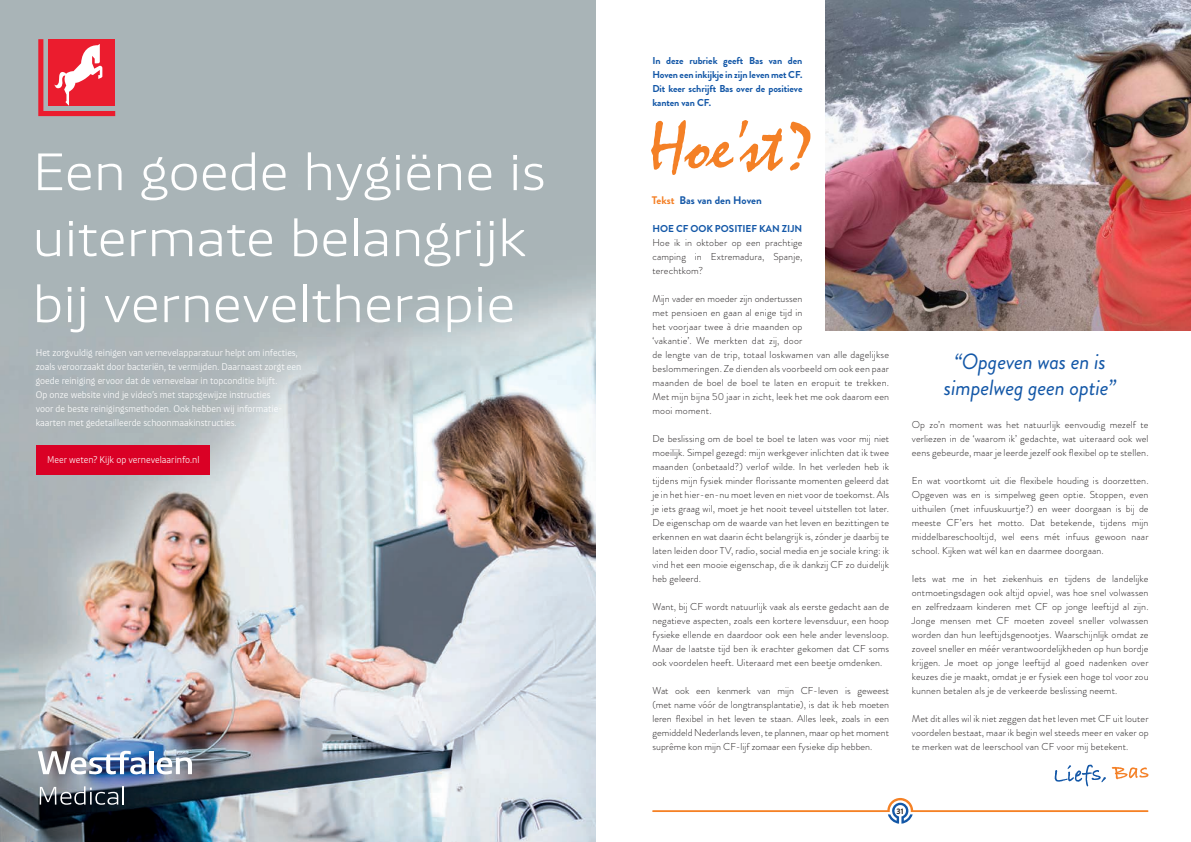
<style>
.page{position:relative;width:1191px;height:842px;background:#fff}
.page>*{position:absolute;margin:0;border:0;box-sizing:border-box;transform-origin:0 0}
.t1{font:300 expanded 54px/66px "Westfalen News Sans";color:#fff}
.t2{font:italic 22px/26px "Brandon Grotesque";letter-spacing:-.01em;color:#1357a7;text-align:center}
.t3{font:700 11px "Brandon Grotesque";color:#1357a7}
.t4{font:300 10px/14px "Brandon Grotesque";letter-spacing:.01em;color:#231f20;text-align:justify}
.t5{font:300 10px/14px "Westfalen News Sans";color:#fff}
.t6{font:700 10px/14px "Brandon Grotesque";letter-spacing:-.005em;color:#1357a7;text-align:justify}
.t7{font:700 8px "Brandon Grotesque";color:#231f20}
.s1{color:#f48026}
</style>
<div class="page">
<svg style="left:651px;top:120px;width:131px;height:55px"></svg>
<svg style="left:790px;top:122px;width:20px;height:48px"></svg>
<img style="left:825px;top:0;width:366px;height:330px">
<svg style="left:1054px;top:765px;width:94px;height:21px"></svg>
<img style="left:0;top:0;width:595px;height:842px">
<div style="left:36px;top:445px;width:173px;height:30px;background:#da0025"></div>
<svg style="left:40px;top:786px;width:84px;height:19px;background:#616972"></svg>
<svg style="left:157px;top:757px;width:35px;height:17px"></svg>
<hr style="left:149px;top:751px;width:4px;height:23px;background:#fff">
<svg style="left:38px;top:751px;width:108px;height:24px"></svg>
<svg style="left:38px;top:39px;width:77px;height:77px;background:#e64f5d"></svg>
<svg style="left:652px;top:798px;width:496px;height:26px"></svg>
<h1 class="t1" style="left:32px;top:143px;width:515px">Een goede hygiëne is uitermate belangrijk bij verneveltherapie</h1>
<p class="t5" style="left:36px;top:346px;width:267px">Het zorgvuldig reinigen van vernevelapparatuur helpt om infecties, zoals veroorzaakt door bacteriën, te vermijden. Daarnaast zorgt een goede reiniging ervoor dat de vernevelaar in topconditie blijft.<br>Op onze website vind je video’s met stapsgewijze instructies<br>voor de beste reinigingsmethoden. Ook hebben wij informatie&shy;kaarten met gedetailleerde schoonmaakinstructies.</p>
<p class="t5" style="left:47px;top:454px;width:154px">Meer weten? Kijk op vernevelaarinfo.nl</p>
<p class="t6" style="left:652px;top:55px;width:152px">In deze rubriek geeft Bas van den Hoven een inkijkje in zijn leven met CF.<br>Dit keer schrijft Bas over de positieve kanten van CF.</p>
<p class="t3" style="left:652px;top:196px;width:111px"><span class="s1">Tekst</span> Bas van den Hoven</p>
<p class="t6" style="left:652px;top:223px;width:151px">HOE CF OOK POSITIEF KAN ZIJN</p>
<p class="t4" style="left:652px;top:237px;width:151px">Hoe ik in oktober op een prachtige camping in Extremadura, Spanje, terechtkom?</p>
<p class="t4" style="left:652px;top:293px;width:238px;text-align:left">Mijn vader en moeder zijn onder tussen<br>met pensioen en gaan al enige tijd in<br>het voorjaar twee à drie maanden op<br>‘vakantie’. We merkten dat zij, door<br>de lengte van de trip, totaal loskwamen van alle dagelijkse beslommeringen. Ze dienden als voorbeeld om ook een paar maanden de boel de boel te laten en eropuit te trekken.<br>Met mijn bijna 50 jaar in zicht, leek het me ook daarom een mooi moment.</p>
<p class="t4" style="left:652px;top:433px;width:238px">De beslissing om de boel te boel te laten was voor mij niet moeilijk. Simpel gezegd: mijn werkgever inlichten dat ik twee maanden (onbetaald?) verlof wilde. In het verleden heb ik tijdens mijn fysiek minder florissante momenten geleerd dat je in het hier-en-nu moet leven en niet voor de toekomst. Als je iets graag wil, moet je het nooit teveel uitstellen tot later.<br>De eigenschap om de waarde van het leven en bezittingen te erkennen en wat daarin écht belangrijk is, zónder je daarbij te laten leiden door TV, radio, social media en je sociale kring: ik vind het een mooie eigenschap, die ik dankzij CF zo duidelijk heb geleerd.</p>
<p class="t4" style="left:652px;top:601px;width:238px">Want, bij CF wordt natuurlijk vaak als eerste gedacht aan de negatieve aspecten, zoals een kortere levensduur, een hoop fysieke ellende en daardoor ook een hele ander levensloop.<br>Maar de laatste tijd ben ik erachter gekomen dat CF soms ook voordelen heeft. Uiteraard met een beetje omdenken.</p>
<p class="t4" style="left:652px;top:685px;width:238px">Wat ook een kenmerk van mijn CF-leven is geweest (met name vóór de longtransplantatie), is dat ik heb moeten leren flexibel in het leven te staan. Alles leek, zoals in een gemiddeld Nederlands leven, te plannen, maar op het moment suprême kon mijn CF-lijf zomaar een fysieke dip hebben.</p>
<h2 class="t2" style="left:944px;top:351px;width:174px">“Opgeven was en is simpelweg geen optie”</h2>
<p class="t4" style="left:912px;top:419px;width:238px">Op zo’n moment was het natuurlijk eenvoudig mezelf te verliezen in de ‘waarom ik’ gedachte, wat uiteraard ook wel eens gebeurde, maar je leerde jezelf ook flexibel op te stellen.</p>
<p class="t4" style="left:912px;top:475px;width:238px">En wat voortkomt uit die flexibele houding is doorzetten.<br>Opgeven was en is simpelweg geen optie. Stoppen, even uithuilen (met infuuskuurtje?) en weer doorgaan is bij de meeste CF’ers het motto. Dat betekende, tijdens mijn middelbareschooltijd, wel eens mét infuus gewoon naar school. Kijken wat wél kan en daarmee doorgaan.</p>
<p class="t4" style="left:912px;top:573px;width:238px">Iets wat me in het ziekenhuis en tijdens de landelijke ontmoetingsdagen ook altijd opviel, was hoe snel volwassen en zelfredzaam kinderen met CF op jonge leeftijd al zijn.<br>Jonge mensen met CF moeten zoveel sneller volwassen worden dan hun leeftijdsgenootjes. Waarschijnlijk omdat ze zoveel sneller en méér verantwoordelijkheden op hun bordje krijgen. Je moet op jonge leeftijd al goed nadenken over keuzes die je maakt, omdat je er fysiek een hoge tol voor zou kunnen betalen als je de verkeerde beslissing neemt.</p>
<p class="t4" style="left:912px;top:713px;width:238px">Met dit alles wil ik niet zeggen dat het leven met CF uit louter voordelen bestaat, maar ik begin wel steeds meer en vaker op te merken wat de leerschool van CF voor mij betekent.</p>
<p class="t7" style="left:896px;top:808px;width:9px">31</p>
</div>
